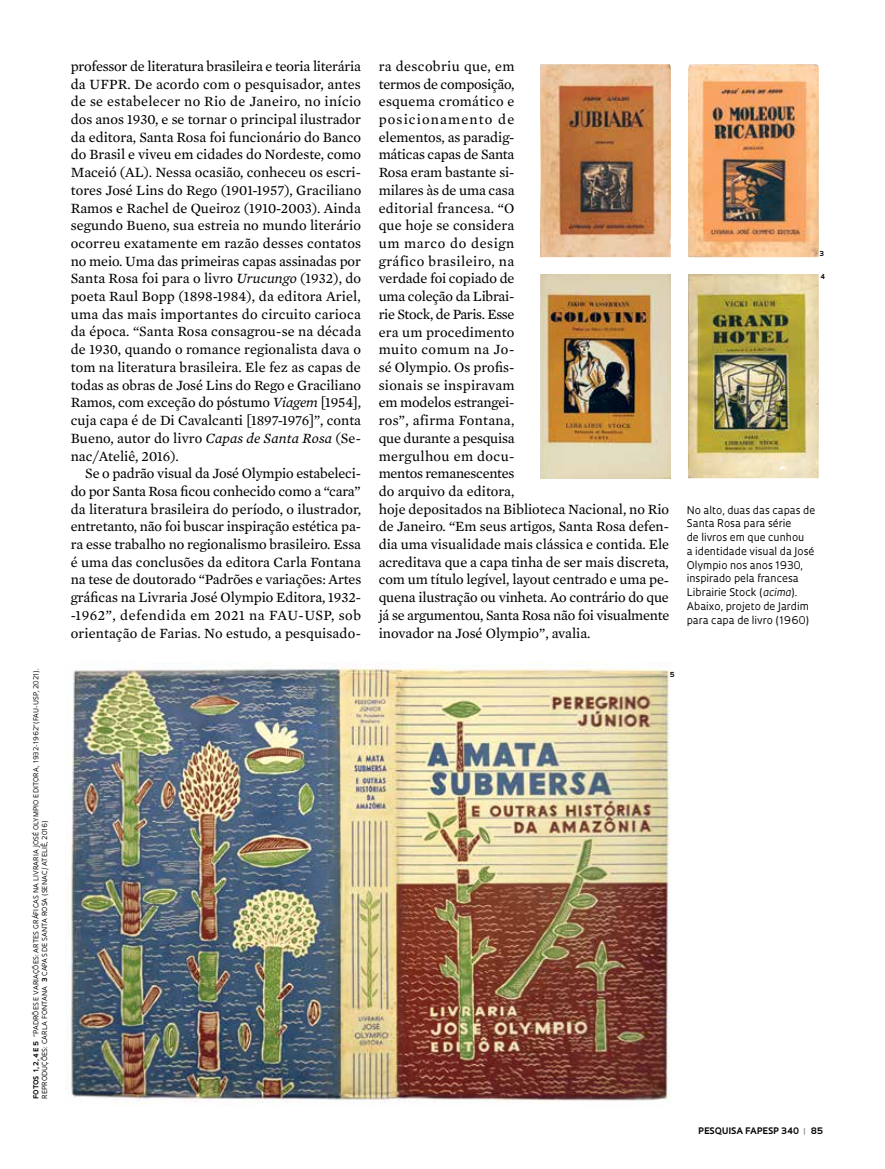
<style>
.page{position:relative;width:885px;height:1169px;background:#fff}
.page>*{position:absolute;margin:0;border:0;box-sizing:border-box;transform-origin:0 0}
.t1{font:14.4px/17.7px "Mercury Text G2";color:#000;text-align:justify}
.t2{font:10.35px/13.8px "Oculum";color:#000}
.t3{font:700 8.7px "Oculum";letter-spacing:.015em;color:#000}
.t4{font:6.75px/8.9px "Oculum";letter-spacing:.02em;color:#000}
.t5{font:700 6.75px "Oculum";color:#000}
.s1{font-weight:700}
.s2{font-style:italic}
.s3{color:#939598}
</style>
<div class="page">
<img style="left:540px;top:64px;width:131px;height:193px">
<img style="left:688px;top:64px;width:131px;height:193px">
<img style="left:540px;top:274px;width:131px;height:204px">
<img style="left:688px;top:274px;width:131px;height:204px">
<img style="left:71px;top:662px;width:599px;height:443px">
<p class="t4" style="left:31px;top:1098px;width:431px;rotate:-90deg"><span class="s1">FOTOS 1, 2, 4 E 5</span> “PADRÕES E VARIAÇÕES: ARTES GRÁFICAS NA LIVRARIA JOSÉ OLYMPIO EDITORA, 1932-1962”(FAU-USP, 2021).<br>REPRODUÇÕES: CARLA FONTANA <span class="s1">3</span> CAPAS DE SANTA ROSA (SENAC/ ATELIÊ, 2016)</p>
<p class="t1" style="left:71px;top:56px;width:292px">professor de literatura brasileira e teoria literária da UFPR. De acordo com o pesquisador, antes de se estabelecer no Rio de Janeiro, no início dos anos 1930, e se tornar o principal ilustrador da editora, Santa Rosa foi funcionário do Banco do Brasil e viveu em cidades do Nordeste, como Maceió (AL). Nessa ocasião, conheceu os escri&shy;tores José Lins do Rego (1901-1957), Graciliano Ramos e Rachel de Queiroz (1910-2003). Ainda segundo Bueno, sua estreia no mundo literário ocorreu exatamente em razão desses contatos no meio. Uma das primeiras capas assinadas por Santa Rosa foi para o livro <span class="s2">Urucungo</span> (1932), do poeta Raul Bopp (1898-1984), da editora Ariel, uma das mais importantes do circuito carioca da época. “Santa Rosa consagrou-se na década de 1930, quando o romance regionalista dava o tom na literatura brasileira. Ele fez as capas de todas as obras de José Lins do Rego e Graciliano Ramos, com exceção do póstumo <span class="s2">Viagem</span> [1954], cuja capa é de Di Cavalcanti [1897-1976]”, conta Bueno, autor do livro <span class="s2">Capas de Santa Rosa</span> (Se&shy;nac/Ateliê, 2016).</p>
<p class="t1" style="left:71px;top:464px;width:292px;text-indent:14px">Se o padrão visual da José Olympio estabeleci&shy;do por Santa Rosa ficou conhecido como a “cara” da literatura brasileira do período, o ilustrador, entretanto, não foi buscar inspiração estética pa&shy;ra esse trabalho no regionalismo brasileiro. Essa é uma das conclusões da editora Carla Fontana na tese de doutorado “Padrões e variações: Artes gráficas na Livraria José Olympio Editora, 1932- -1962”, defendida em 2021 na FAU-USP, sob orientação de Farias. No estudo, a pesquisado-</p>
<p class="t1" style="left:379px;top:56px;width:292px;text-align:left">ra descobriu que, em<br>termos de composição,<br>esquema cromático e<br>posicionamento de<br>elementos, as paradig-<br>máticas capas de Santa<br>Rosa eram bastante si-<br>milares às de uma casa<br>editorial francesa. “O<br>que hoje se considera<br>um marco do design<br>gráfico brasileiro, na<br>verdade foi copiado de<br>uma coleção da Librai-<br>rie Stock, de Paris. Esse<br>era um procedimento<br>muito comum na Jo-<br>sé Olympio. Os profis-<br>sionais se inspiravam<br>em modelos estrangei-<br>ros”, afirma Fontana,<br>que durante a pesquisa<br>mergulhou em docu-<br>mentos remanescentes<br>do arquivo da editora,<br>hoje depositados na Biblioteca Nacional, no Rio de Janeiro. “Em seus artigos, Santa Rosa defen&shy;dia uma visualidade mais clássica e contida. Ele acreditava que a capa tinha de ser mais discreta, com um título legível, layout centrado e uma pe&shy;quena ilustração ou vinheta. Ao contrário do que já se argumentou, Santa Rosa não foi visualmente inovador na José Olympio”, avalia.</p>
<p class="t5" style="left:670px;top:670px;width:6px">5</p>
<p class="t5" style="left:820px;top:249px;width:6px">3</p>
<p class="t5" style="left:821px;top:272px;width:6px">4</p>
<p class="t2" style="left:687px;top:502px;width:130px">No alto, duas das capas de<br>Santa Rosa para série<br>de livros em que cunhou<br>a identidade visual da José<br>Olympio nos anos 1930, inspirado pela francesa<br>Librairie Stock (<span class="s2">acima</span>).<br>Abaixo, projeto de Jardim para capa de livro (1960)</p>
<p class="t3" style="left:698px;top:1124px;width:126px">PESQUISA FAPESP 340 <span class="s3">|</span> 85</p>
</div>
